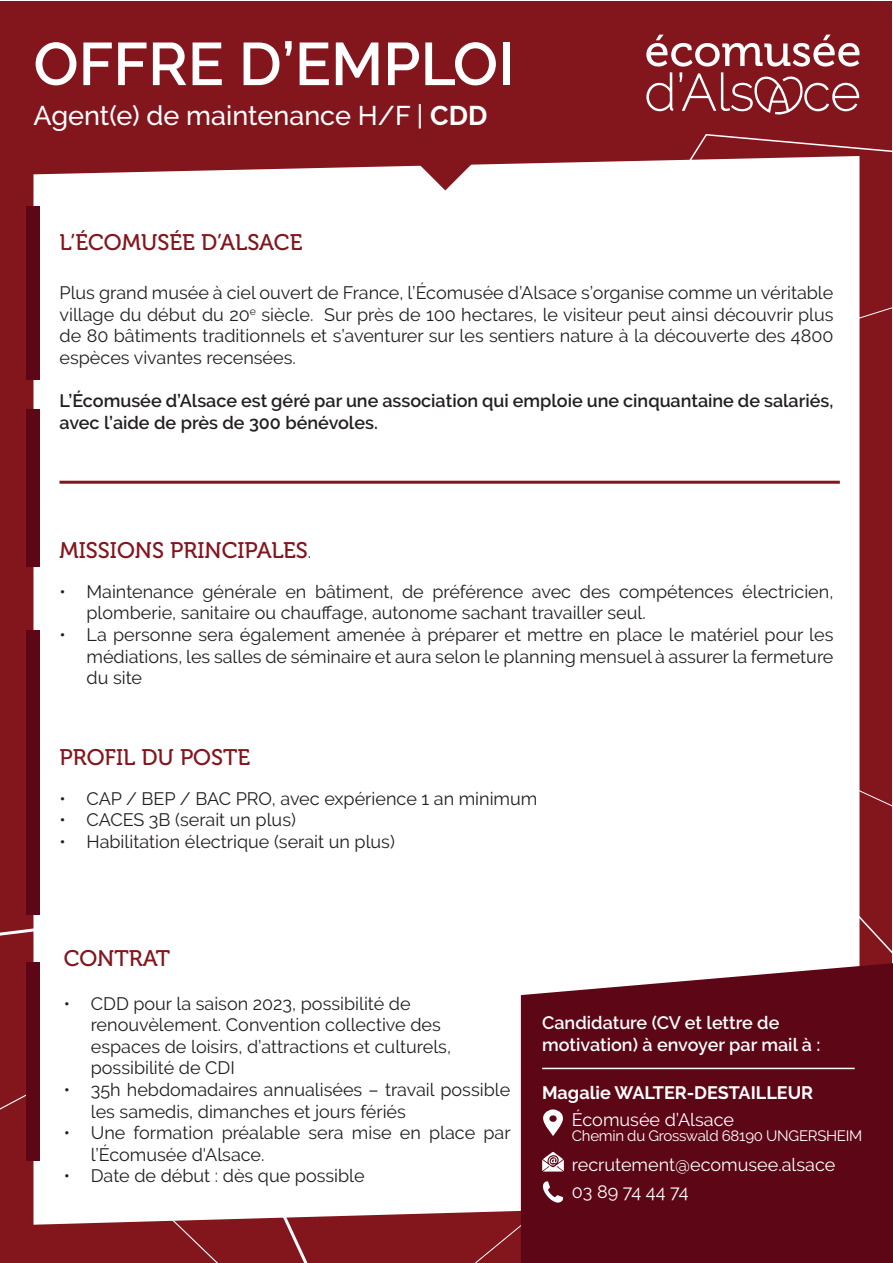
<style>
.page{position:relative;width:893px;height:1263px;background:#fff}
.page>*{position:absolute;margin:0;border:0;box-sizing:border-box;transform-origin:0 0}
.t1{font:600 60px "Raleway";color:#fff}
.t2{font:500 27px "Raleway";color:#fff}
.t3{font:22.5px "Museo 500";color:#83151d}
.t4{font:18px/21.6px "Raleway";color:#231f20}
.t5{font:600 18px/21.6px "Raleway";color:#231f20}
.t6{font:18px/27px "Raleway";color:#fff}
.t7{font:600 18px/21.6px "Raleway";color:#fff}
.t8{font:700 18px "Raleway";color:#fff}
.t9{font:15px "Raleway";letter-spacing:-.02em;color:#fff}
.s1{font-weight:700}
.s2{font-family:"Raleway";font-size:18px;color:#231f20}
</style>
<div class="page">
<div style="left:1px;top:1px;width:891px;height:1261px;background:#83151d"></div>
<svg style="left:646px;top:35px;width:214px;height:80px"></svg>
<svg style="left:859px;top:156px;width:33px;height:807px"></svg>
<svg style="left:0;top:1088px;width:353px;height:175px"></svg>
<div style="left:33px;top:156px;width:826px;height:1069px;background:#fff"></div>
<svg style="left:391px;top:156px;width:111px;height:34px"></svg>
<hr style="left:60px;top:481px;width:780px;height:3px;background:#83151d">
<svg style="left:521px;top:963px;width:372px;height:218px;fill:#5d0616"></svg>
<div style="left:26px;top:206px;width:14px;height:173px;background:#5d0616"></div>
<div style="left:26px;top:409px;width:14px;height:158px;background:#5d0616"></div>
<div style="left:26px;top:630px;width:14px;height:284px;background:#5d0616"></div>
<div style="left:26px;top:962px;width:14px;height:199px;background:#5d0616"></div>
<hr style="left:542px;top:1068px;width:313px;height:1px;background:#fff">
<div style="left:517px;top:1181px;width:376px;height:82px;background:#5d0616"></div>
<svg style="left:542px;top:1152px;width:22px;height:19px"></svg>
<svg style="left:542px;top:1109px;width:21px;height:27px"></svg>
<h1 class="t1" style="left:33px;top:29px;width:482px">OFFRE D’EMPLOI</h1>
<h2 class="t2" style="left:33px;top:100px;width:455px">Agent(e) de maintenance H/F | <span class="s1">CDD</span></h2>
<p class="t3" style="left:60px;top:230px;width:244px">L’ÉCOMUSÉE D’ALSACE</p>
<p class="t4" style="left:60px;top:282px;width:775px;text-align:justify">Plus grand musée à ciel ouvert de France, l’Écomusée d’Alsace s’organise comme un véritable village du début du 20<sup>e</sup> siècle. Sur près de 100 hectares, le visiteur peut ainsi découvrir plus de 80 bâtiments traditionnels et s’aventurer sur les sentiers nature à la découverte des 4800 espèces vivantes recensées.</p>
<p class="t5" style="left:60px;top:390px;width:775px">L’Écomusée d’Alsace est géré par une association qui emploie une cinquantaine de salariés, avec l’aide de près de 300 bénévoles.</p>
<p class="t3" style="left:60px;top:538px;width:253px">MISSIONS PRINCIPALES<span class="s2">.</span></p>
<p class="t4" style="left:87px;top:581px;width:748px;text-indent:-27px">• Maintenance générale en bâtiment, de préférence avec des compétences électricien, plomberie, sanitaire ou chauffage, autonome sachant travailler seul.</p>
<p class="t4" style="left:87px;top:624px;width:748px;text-align:justify;text-indent:-27px">• La personne sera également amenée à préparer et mettre en place le matériel pour les médiations, les salles de séminaire et aura selon le planning mensuel à assurer la fermeture du site</p>
<p class="t3" style="left:60px;top:745px;width:192px">PROFIL DU POSTE</p>
<p class="t4" style="left:60px;top:788px;width:479px">• CAP / BEP / BAC PRO, avec expérience 1 an minimum</p>
<p class="t4" style="left:60px;top:809px;width:238px">• CACES 3B (serait un plus)</p>
<p class="t4" style="left:60px;top:831px;width:337px">• Habilitation électrique (serait un plus)</p>
<p class="t3" style="left:64px;top:946px;width:108px">CONTRAT</p>
<p class="t4" style="left:91px;top:992px;width:362px;text-indent:-27px">• CDD pour la saison 2023, possibilité de renouvèlement. Convention collective des espaces de loisirs, d’attractions et culturels, possibilité de CDI</p>
<p class="t4" style="left:91px;top:1079px;width:421px;text-indent:-27px">• 35h hebdomadaires annualisées – travail possible les samedis, dimanches et jours fériés</p>
<p class="t4" style="left:91px;top:1122px;width:421px;text-indent:-27px">• Une formation préalable sera mise en place par l’Écomusée d'Alsace.</p>
<p class="t4" style="left:64px;top:1165px;width:302px">• Date de début : dès que possible</p>
<p class="t7" style="left:542px;top:1012px;width:280px">Candidature (CV et lettre de motivation) à envoyer par mail à :</p>
<p class="t8" style="left:542px;top:1083px;width:272px">Magalie WALTER-DESTAILLEUR</p>
<p class="t6" style="left:572px;top:1106px;width:164px">Écomusée d’Alsace</p>
<p class="t9" style="left:572px;top:1127px;width:292px">Chemin du Grosswald 68190 UNGERSHEIM</p>
<p class="t6" style="left:572px;top:1151px;width:265px">recrutement@ecomusee.alsace<br>03 89 74 44 74</p>
</div>
